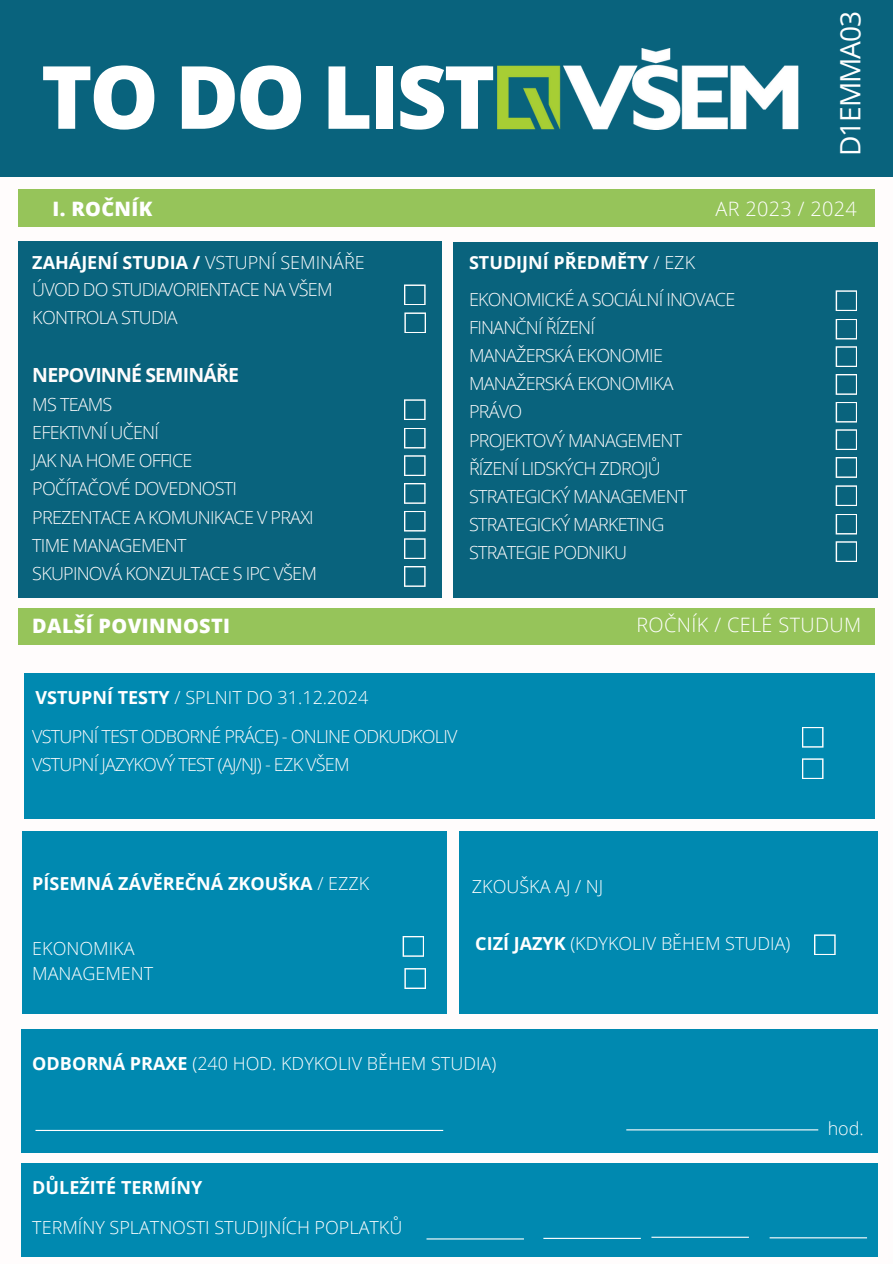
<style>
.page{position:relative;width:893px;height:1264px;background:#fff}
.page>*{position:absolute;margin:0;border:0;box-sizing:border-box;transform-origin:0 0}
.t1{font:800 87.3px "Open Sans";letter-spacing:-.035em;color:#fff}
.t2{font:28.05px "Open Sans";letter-spacing:-.035em;color:#fff}
.t3{font:300 19.8px "Open Sans";letter-spacing:.02em;color:#fff}
.t4{font:800 19.8px "Open Sans";letter-spacing:.02em;color:#fff}
.t5{font:700 19.5px "Open Sans";letter-spacing:-.04em;color:#fffcfc}
.t6{font:300 18px "Open Sans";letter-spacing:-.045em;color:#fffcfc}
.t7{font:300 18px "Open Sans";color:#fff}
.t8{font:700 18px "Open Sans";color:#fff}
.s1{font-weight:300}
.s2{font-weight:700}
</style>
<div class="page">
<div style="left:0;top:0;width:892px;height:177px;background:#09637d"></div>
<div style="left:453px;top:243px;width:424px;height:355px;background:#09637d"></div>
<div style="left:18px;top:241px;width:423px;height:357px;background:#09637d"></div>
<div style="left:24px;top:673px;width:850px;height:145px;background:#0089b0"></div>
<img style="left:497px;top:49px;width:302px;height:81px">
<div style="left:18px;top:189px;width:856px;height:38px;background:#96c45a"></div>
<div style="left:18px;top:608px;width:856px;height:36px;background:#96c45a"></div>
<svg style="left:404px;top:284px;width:21px;height:21px"></svg>
<svg style="left:404px;top:312px;width:22px;height:21px"></svg>
<svg style="left:404px;top:538px;width:21px;height:21px"></svg>
<svg style="left:404px;top:511px;width:21px;height:20px"></svg>
<svg style="left:404px;top:455px;width:21px;height:21px"></svg>
<svg style="left:404px;top:428px;width:21px;height:20px"></svg>
<svg style="left:404px;top:483px;width:21px;height:21px"></svg>
<div style="left:22px;top:831px;width:424px;height:182px;background:#0089b0"></div>
<div style="left:459px;top:831px;width:418px;height:182px;background:#0089b0"></div>
<div style="left:21px;top:1029px;width:857px;height:123px;background:#0089b0"></div>
<svg style="left:402px;top:936px;width:22px;height:20px"></svg>
<svg style="left:814px;top:934px;width:21px;height:21px"></svg>
<svg style="left:404px;top:968px;width:22px;height:21px"></svg>
<hr style="left:35px;top:1129px;width:408px;height:1px;background:#fff">
<hr style="left:626px;top:1129px;width:192px;height:1px;background:#fff">
<svg style="left:404px;top:566px;width:21px;height:21px"></svg>
<div style="left:21px;top:1163px;width:856px;height:93px;background:#0089b0"></div>
<hr style="left:769px;top:1237px;width:98px;height:1px;background:#fff">
<hr style="left:651px;top:1236px;width:97px;height:1px;background:#fff">
<hr style="left:543px;top:1237px;width:97px;height:1px;background:#fff">
<hr style="left:426px;top:1238px;width:98px;height:1px;background:#fff">
<svg style="left:404px;top:399px;width:21px;height:21px"></svg>
<svg style="left:835px;top:429px;width:22px;height:21px"></svg>
<svg style="left:835px;top:402px;width:22px;height:20px"></svg>
<svg style="left:835px;top:346px;width:22px;height:21px"></svg>
<svg style="left:835px;top:319px;width:22px;height:20px"></svg>
<svg style="left:835px;top:374px;width:22px;height:21px"></svg>
<svg style="left:835px;top:457px;width:22px;height:21px"></svg>
<svg style="left:835px;top:290px;width:22px;height:21px"></svg>
<svg style="left:835px;top:541px;width:22px;height:21px"></svg>
<svg style="left:835px;top:514px;width:22px;height:20px"></svg>
<svg style="left:835px;top:485px;width:22px;height:21px"></svg>
<svg style="left:802px;top:758px;width:21px;height:21px"></svg>
<svg style="left:802px;top:727px;width:21px;height:20px"></svg>
<p class="t1" style="left:41px;top:35px;width:456px">TO DO LIST</p>
<p class="t4" style="left:52px;top:194px;width:101px">I. ROČNÍK</p>
<p class="t2" style="left:830px;top:156px;width:147px;rotate:-90deg">D1EMMA03</p>
<p class="t3" style="left:715px;top:194px;width:143px">AR 2023 / 2024</p>
<p class="t8" style="left:32px;top:250px;width:334px">ZAHÁJENÍ STUDIA / <span class="s1">VSTUPNÍ SEMINÁŘE</span></p>
<p class="t6" style="left:32px;top:277px;width:302px">ÚVOD DO STUDIA/ORIENTACE NA VŠEM</p>
<p class="t6" style="left:32px;top:305px;width:147px">KONTROLA STUDIA</p>
<p class="t5" style="left:32px;top:361px;width:208px">NEPOVINNÉ SEMINÁŘE</p>
<p class="t6" style="left:32px;top:392px;width:82px">MS TEAMS</p>
<p class="t6" style="left:32px;top:420px;width:128px">EFEKTIVNÍ UČENÍ</p>
<p class="t6" style="left:32px;top:448px;width:161px">JAK NA HOME OFFICE</p>
<p class="t6" style="left:32px;top:476px;width:206px">POČÍTAČOVÉ DOVEDNOSTI</p>
<p class="t6" style="left:32px;top:504px;width:283px">PREZENTACE A KOMUNIKACE V PRAXI</p>
<p class="t6" style="left:32px;top:532px;width:156px">TIME MANAGEMENT</p>
<p class="t6" style="left:32px;top:560px;width:286px">SKUPINOVÁ KONZULTACE S IPC VŠEM</p>
<p class="t4" style="left:32px;top:612px;width:199px">DALŠÍ POVINNOSTI</p>
<p class="t8" style="left:469px;top:250px;width:227px">STUDIJNÍ PŘEDMĚTY <span class="s1">/ EZK</span></p>
<p class="t6" style="left:469px;top:286px;width:268px">EKONOMICKÉ A SOCIÁLNÍ INOVACE</p>
<p class="t6" style="left:469px;top:315px;width:127px">FINANČNÍ ŘÍZENÍ</p>
<p class="t6" style="left:469px;top:343px;width:195px">MANAŽERSKÁ EKONOMIE</p>
<p class="t6" style="left:469px;top:371px;width:206px">MANAŽERSKÁ EKONOMIKA</p>
<p class="t6" style="left:469px;top:399px;width:55px">PRÁVO</p>
<p class="t6" style="left:469px;top:427px;width:215px">PROJEKTOVÝ MANAGEMENT</p>
<p class="t6" style="left:469px;top:455px;width:193px">ŘÍZENÍ LIDSKÝCH ZDROJŮ</p>
<p class="t6" style="left:469px;top:483px;width:220px">STRATEGICKÝ MANAGEMENT</p>
<p class="t6" style="left:469px;top:511px;width:197px">STRATEGICKÝ MARKETING</p>
<p class="t6" style="left:469px;top:540px;width:159px">STRATEGIE PODNIKU</p>
<p class="t3" style="left:636px;top:611px;width:226px">ROČNÍK / CELÉ STUDUM</p>
<p class="t7" style="left:35px;top:684px;width:334px"><span class="s2">VSTUPNÍ TESTY</span> / SPLNIT DO 31.12.2024</p>
<p class="t6" style="left:32px;top:724px;width:426px">VSTUPNÍ TEST ODBORNÉ PRÁCE) - ONLINE ODKUDKOLIV</p>
<p class="t6" style="left:32px;top:752px;width:319px">VSTUPNÍ JAZYKOVÝ TEST (AJ/NJ) - EZK VŠEM</p>
<p class="t8" style="left:32px;top:870px;width:338px">PÍSEMNÁ ZÁVĚREČNÁ ZKOUŠKA <span class="s1">/ EZZK</span></p>
<p class="t7" style="left:32px;top:936px;width:104px">EKONOMIKA</p>
<p class="t7" style="left:32px;top:960px;width:122px">MANAGEMENT</p>
<p class="t7" style="left:472px;top:873px;width:133px">ZKOUŠKA AJ / NJ</p>
<p class="t7" style="left:475px;top:930px;width:316px"><span class="s2">CIZÍ JAZYK</span> (KDYKOLIV BĚHEM STUDIA)</p>
<p class="t7" style="left:32px;top:1050px;width:465px"><span class="s2">ODBORNÁ PRAXE</span> (240 HOD. KDYKOLIV BĚHEM STUDIA)</p>
<p class="t8" style="left:32px;top:1174px;width:171px">DŮLEŽITÉ TERMÍNY</p>
<p class="t7" style="left:32px;top:1214px;width:371px">TERMÍNY SPLATNOSTI STUDIJNÍCH POPLATKŮ</p>
<p class="t7" style="left:827px;top:1115px;width:38px">hod.</p>
</div>
